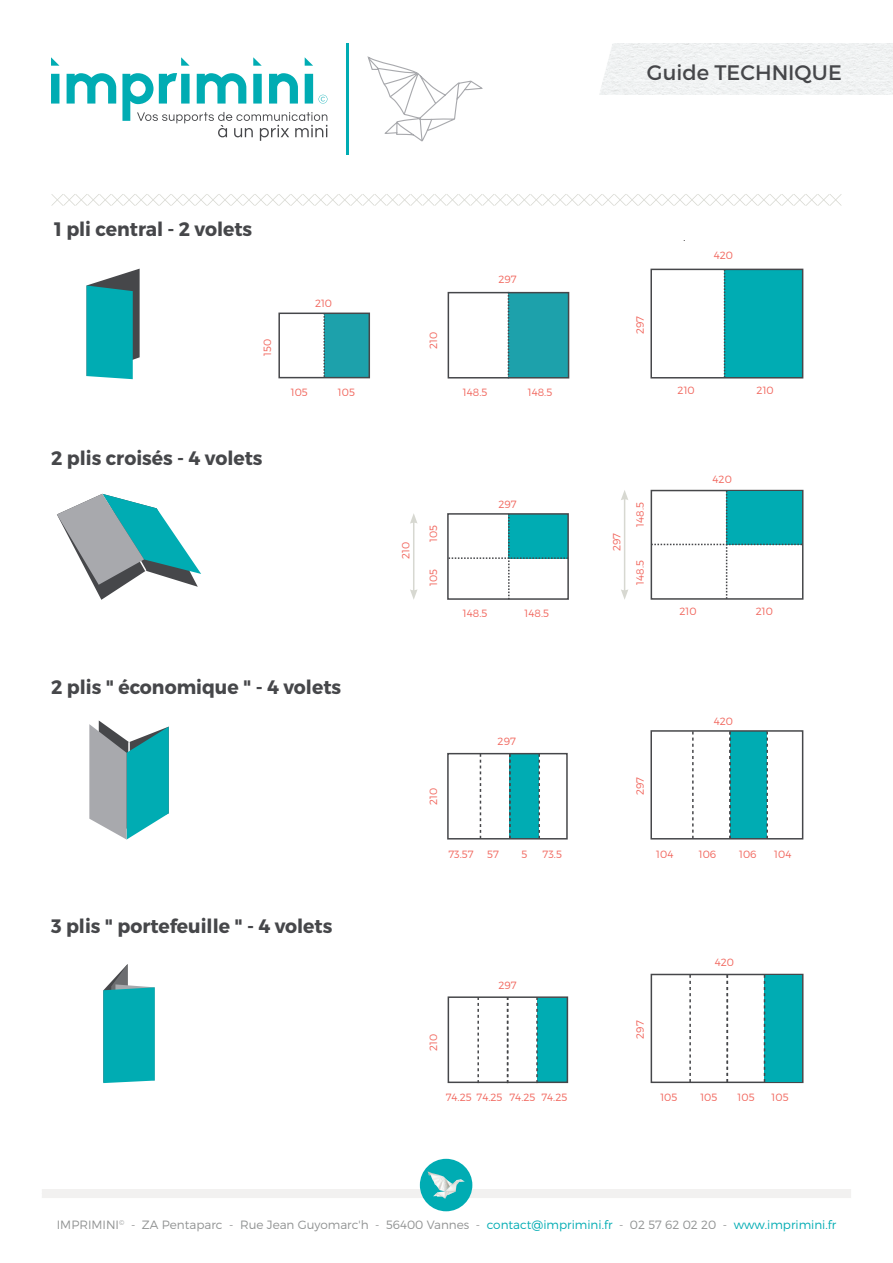
<style>
.page{position:relative;width:893px;height:1263px;background:#fff}
.page>*{position:absolute;margin:0;border:0;box-sizing:border-box;transform-origin:0 0}
.t1{font:21px "Montserrat";color:#46474a}
.t2{font:700 19.5px "Montserrat";color:#46474a}
.t3{font:300 12px "Montserrat";color:#919393}
.t4{font:300 10.5px "Montserrat";color:#f1665d}
.s1{color:#00acb3}
</style>
<div class="page">
<div style="left:324px;top:314px;width:45px;height:63px;background:#1da1ab"></div>
<svg style="left:323px;top:316px;width:2px;height:58px"></svg>
<div style="left:278px;top:313px;width:92px;height:65px;border:2px solid #46474a"></div>
<svg style="left:57px;top:493px;width:144px;height:107px"></svg>
<svg style="left:89px;top:720px;width:80px;height:119px"></svg>
<svg style="left:103px;top:964px;width:52px;height:119px"></svg>
<svg style="left:87px;top:269px;width:53px;height:110px"></svg>
<div style="left:508px;top:293px;width:60px;height:85px;background:#1da1ab"></div>
<div style="left:448px;top:292px;width:121px;height:86px;border:2px solid #46474a"></div>
<svg style="left:508px;top:292px;width:1px;height:86px"></svg>
<div style="left:724px;top:270px;width:78px;height:108px;background:#00acb3"></div>
<div style="left:650px;top:269px;width:153px;height:109px;border:2px solid #46474a"></div>
<svg style="left:724px;top:270px;width:1px;height:108px"></svg>
<hr style="left:624px;top:498px;width:1px;height:94px;background:#d7d8d1">
<svg style="left:621px;top:490px;width:7px;height:10px"></svg>
<svg style="left:621px;top:589px;width:7px;height:11px"></svg>
<div style="left:651px;top:490px;width:152px;height:110px;border:2px solid #46474a"></div>
<svg style="left:651px;top:491px;width:151px;height:108px"></svg>
<hr style="left:413px;top:521px;width:1px;height:71px;background:#d7d8d1">
<svg style="left:410px;top:513px;width:8px;height:11px"></svg>
<svg style="left:410px;top:589px;width:8px;height:11px"></svg>
<svg style="left:450px;top:516px;width:116px;height:81px"></svg>
<div style="left:447px;top:513px;width:122px;height:87px;border:2px solid #46474a"></div>
<div style="left:510px;top:754px;width:29px;height:85px;background:#00acb3"></div>
<svg style="left:538px;top:756px;width:2px;height:80px"></svg>
<svg style="left:480px;top:756px;width:1px;height:80px"></svg>
<svg style="left:509px;top:756px;width:2px;height:80px"></svg>
<div style="left:447px;top:753px;width:121px;height:86px;border:2px solid #46474a"></div>
<div style="left:730px;top:731px;width:37px;height:107px;background:#00acb3"></div>
<svg style="left:766px;top:733px;width:2px;height:103px"></svg>
<svg style="left:692px;top:733px;width:2px;height:103px"></svg>
<svg style="left:729px;top:733px;width:2px;height:103px"></svg>
<div style="left:650px;top:730px;width:153px;height:109px;border:2px solid #46474a"></div>
<div style="left:651px;top:974px;width:152px;height:109px;border:2px solid #46474a"></div>
<div style="left:765px;top:975px;width:37px;height:106px;background:#00acb3"></div>
<svg style="left:764px;top:975px;width:1px;height:107px"></svg>
<svg style="left:689px;top:975px;width:2px;height:107px"></svg>
<svg style="left:727px;top:975px;width:1px;height:107px"></svg>
<div style="left:537px;top:998px;width:30px;height:84px;background:#00acb3"></div>
<svg style="left:536px;top:999px;width:2px;height:79px"></svg>
<svg style="left:477px;top:999px;width:2px;height:79px"></svg>
<svg style="left:507px;top:999px;width:1px;height:79px"></svg>
<div style="left:448px;top:996px;width:120px;height:87px;border:2px solid #46474a"></div>
<svg style="left:367px;top:56px;width:116px;height:86px"></svg>
<svg style="left:51px;top:57px;width:276px;height:84px"></svg>
<hr style="left:346px;top:43px;width:3px;height:112px;background:#00acb3">
<svg style="left:51px;top:194px;width:791px;height:12px"></svg>
<div style="left:599px;top:44px;width:294px;height:51px;background:#f0f2f3"></div>
<div style="left:41px;top:1189px;width:810px;height:9px;background:#f2f1f0"></div>
<div style="left:420px;top:1159px;width:52px;height:52px;background:#00acb3;border-radius:50%"></div>
<svg style="left:428px;top:1171px;width:37px;height:28px"></svg>
<h1 class="t1" style="left:647px;top:59px;width:196px">Guide TECHNIQUE</h1>
<h2 class="t2" style="left:54px;top:217px;width:200px">1 pli central - 2 volets</h2>
<p class="t4" style="left:261px;top:356px;width:19px;rotate:-90deg">150</p>
<p class="t4" style="left:315px;top:297px;width:19px">210</p>
<p class="t4" style="left:291px;top:386px;width:19px">105</p>
<p class="t4" style="left:338px;top:386px;width:19px">105</p>
<h2 class="t2" style="left:51px;top:446px;width:213px">2 plis croisés - 4 volets</h2>
<h2 class="t2" style="left:51px;top:675px;width:291px">2 plis " économique " - 4 volets</h2>
<h2 class="t2" style="left:51px;top:914px;width:283px">3 plis " portefeuille " - 4 volets</h2>
<p class="t4" style="left:427px;top:349px;width:19px;rotate:-90deg">210</p>
<p class="t4" style="left:498px;top:273px;width:20px">297</p>
<p class="t4" style="left:463px;top:385px;width:26px">148.5</p>
<p class="t4" style="left:528px;top:385px;width:26px">148.5</p>
<p class="t4" style="left:399px;top:559px;width:19px;rotate:-90deg">210</p>
<p class="t4" style="left:427px;top:542px;width:19px;rotate:-90deg">105</p>
<p class="t4" style="left:427px;top:586px;width:19px;rotate:-90deg">105</p>
<p class="t4" style="left:498px;top:498px;width:20px">297</p>
<p class="t4" style="left:463px;top:607px;width:26px">148.5</p>
<p class="t4" style="left:525px;top:607px;width:26px">148.5</p>
<p class="t4" style="left:427px;top:805px;width:19px;rotate:-90deg">210</p>
<p class="t4" style="left:498px;top:735px;width:20px">297</p>
<p class="t4" style="left:448px;top:848px;width:27px">73.57</p>
<p class="t4" style="left:487px;top:848px;width:13px">57</p>
<p class="t4" style="left:521px;top:848px;width:7px">5</p>
<p class="t4" style="left:543px;top:848px;width:21px">73.5</p>
<p class="t4" style="left:498px;top:979px;width:20px">297</p>
<p class="t4" style="left:427px;top:1051px;width:19px;rotate:-90deg">210</p>
<p class="t4" style="left:446px;top:1091px;width:123px">74.25 74.25 74.25 74.25</p>
<p class="t4" style="left:634px;top:334px;width:20px;rotate:-90deg">297</p>
<p class="t4" style="left:610px;top:551px;width:20px;rotate:-90deg">297</p>
<p class="t4" style="left:634px;top:527px;width:26px;rotate:-90deg">148.5</p>
<p class="t4" style="left:634px;top:585px;width:26px;rotate:-90deg">148.5</p>
<p class="t4" style="left:714px;top:248px;width:21px">420</p>
<p class="t4" style="left:678px;top:384px;width:19px">210</p>
<p class="t4" style="left:757px;top:384px;width:19px">210</p>
<p class="t4" style="left:713px;top:473px;width:21px">420</p>
<p class="t4" style="left:679px;top:605px;width:19px">210</p>
<p class="t4" style="left:756px;top:605px;width:19px">210</p>
<p class="t4" style="left:634px;top:795px;width:20px;rotate:-90deg">297</p>
<p class="t4" style="left:714px;top:715px;width:21px">420</p>
<p class="t4" style="left:656px;top:848px;width:19px">104</p>
<p class="t4" style="left:699px;top:848px;width:19px">106</p>
<p class="t4" style="left:739px;top:848px;width:19px">106</p>
<p class="t4" style="left:774px;top:848px;width:19px">104</p>
<p class="t4" style="left:634px;top:1039px;width:20px;rotate:-90deg">297</p>
<p class="t4" style="left:715px;top:955px;width:21px">420</p>
<p class="t4" style="left:660px;top:1091px;width:19px">105</p>
<p class="t4" style="left:700px;top:1091px;width:19px">105</p>
<p class="t4" style="left:738px;top:1091px;width:19px">105</p>
<p class="t4" style="left:772px;top:1091px;width:19px">105</p>
<p class="t3" style="left:57px;top:1217px;width:781px">IMPRIMINI<sup>©</sup> - ZA Pentaparc - Rue Jean Guyomarc'h - 56400 Vannes - <span class="s1">contact@imprimini.fr</span> - 02 57 62 02 20 - <span class="s1">www.imprimini.fr</span></p>
</div>
